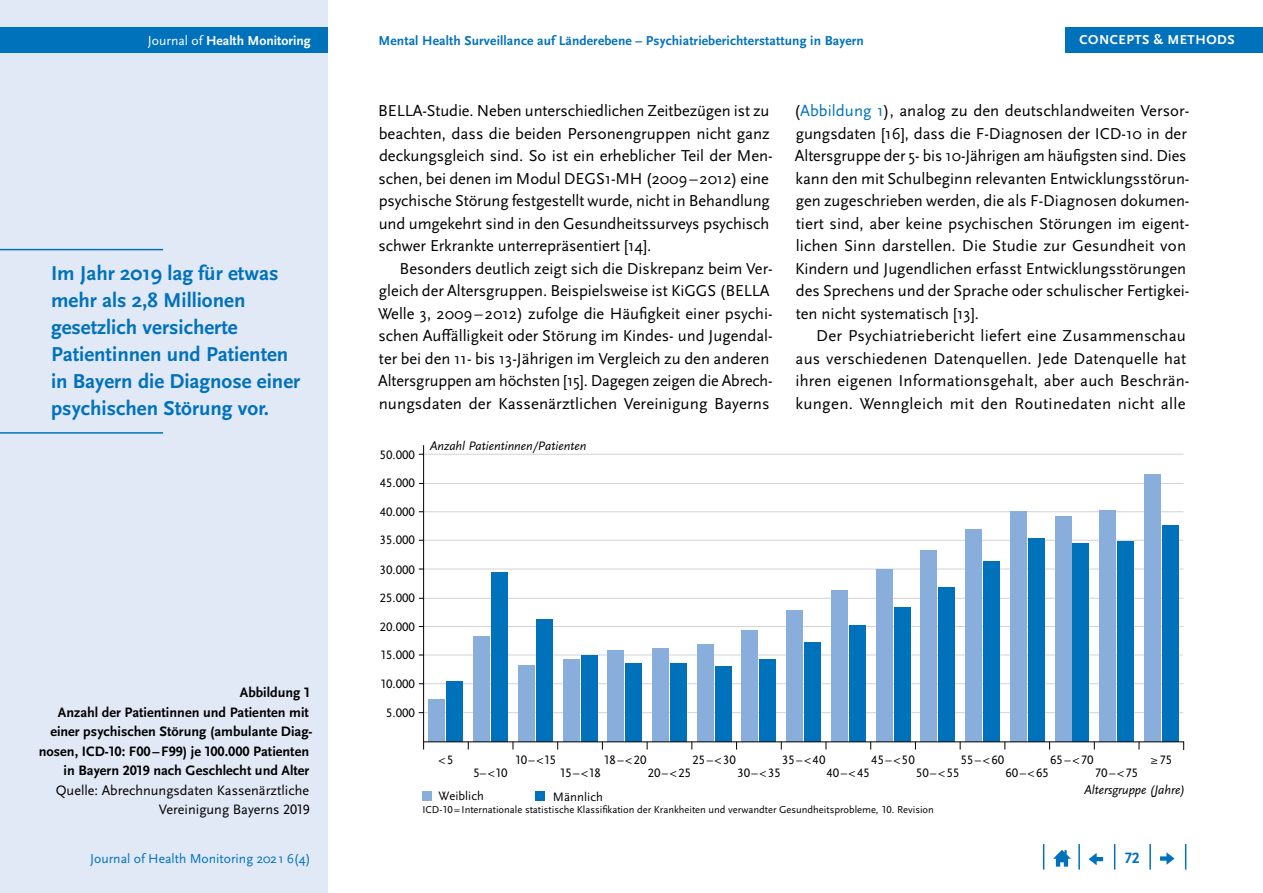
<style>
.page{position:relative;width:1263px;height:893px;background:#fff}
.page>*{position:absolute;margin:0;border:0;box-sizing:border-box;transform-origin:0 0}
.Zitat_Randspalte{font:700 21px/27px "Scala Sans Pro";color:#0072bc}
.Copy_Einzug{font:16.5px/22.5px "Scala Sans Pro";color:#000}
.t1{font:700 15.75px "Scala Sans Pro";color:#0072bc}
.Abb_Tab{font:700 14.25px/19.5px "Scala Sans Pro";color:#000;text-align:right}
.Abb_Tab_Quelle{font:14.25px/19.5px "Scala Sans Pro";color:#000;text-align:right}
.t2{font:13.65px "Scala Sans Pro";color:#0072bc}
.t3{font:700 13.65px "Scala Sans Pro";color:#fff}
.t4{font:700 13.5px "Scala Sans Pro";letter-spacing:.01em;color:#0072bc}
.t5{font:700 13.5px "Scala Sans Pro";letter-spacing:.04em;color:#fff}
.t6{font:italic 12.9px "Scala Sans Pro";color:#000}
.t7{font:12.75px "Scala Sans Pro";color:#000}
.t8{font:italic 12.75px "Scala Sans Pro";color:#000}
.t9{font:10.5px "Scala Sans Pro";color:#000}
.s1{font-weight:400}
.s2{color:#0072bc}
</style>
<div class="page">
<div style="left:0;top:0;width:327px;height:893px;background:#e1e8f6"></div>
<div style="left:0;top:28px;width:327px;height:25px;background:#0072bc"></div>
<svg style="left:1185px;top:844px;width:1px;height:26px"></svg>
<hr style="left:1149px;top:844px;width:2px;height:26px;background:#0072bc">
<svg style="left:1114px;top:844px;width:1px;height:26px"></svg>
<hr style="left:1078px;top:844px;width:2px;height:26px;background:#0072bc">
<svg style="left:1043px;top:844px;width:1px;height:26px"></svg>
<svg style="left:1053px;top:850px;width:18px;height:17px"></svg>
<svg style="left:1089px;top:853px;width:14px;height:12px"></svg>
<svg style="left:1160px;top:852px;width:14px;height:13px"></svg>
<div style="left:1065px;top:28px;width:198px;height:25px;background:#0072bc"></div>
<hr style="left:0;top:249px;width:163px;height:1px;background:#0072bc">
<hr style="left:0;top:432px;width:163px;height:2px;background:#0072bc">
<hr style="left:423px;top:655px;width:760px;height:1px;background:#d1d3d4">
<hr style="left:424px;top:626px;width:759px;height:1px;background:#d1d3d4">
<hr style="left:424px;top:598px;width:759px;height:1px;background:#d1d3d4">
<hr style="left:424px;top:569px;width:759px;height:1px;background:#d1d3d4">
<hr style="left:424px;top:683px;width:759px;height:1px;background:#d1d3d4">
<hr style="left:424px;top:712px;width:759px;height:1px;background:#d1d3d4">
<div style="left:422px;top:791px;width:10px;height:10px;background:#8aaedc"></div>
<div style="left:535px;top:791px;width:10px;height:10px;background:#0072bc"></div>
<hr style="left:423px;top:540px;width:760px;height:1px;background:#d1d3d4">
<hr style="left:424px;top:511px;width:759px;height:1px;background:#d1d3d4">
<hr style="left:424px;top:483px;width:759px;height:1px;background:#d1d3d4">
<hr style="left:424px;top:454px;width:759px;height:1px;background:#d1d3d4">
<hr style="left:423px;top:445px;width:1px;height:304px;background:#000">
<div style="left:447px;top:681px;width:16px;height:61px;background:#0072bc"></div>
<div style="left:491px;top:572px;width:17px;height:170px;background:#0072bc"></div>
<div style="left:536px;top:620px;width:16px;height:122px;background:#0072bc"></div>
<div style="left:581px;top:655px;width:16px;height:87px;background:#0072bc"></div>
<div style="left:626px;top:664px;width:16px;height:78px;background:#0072bc"></div>
<div style="left:670px;top:664px;width:16px;height:78px;background:#0072bc"></div>
<div style="left:715px;top:666px;width:16px;height:76px;background:#0072bc"></div>
<div style="left:760px;top:659px;width:16px;height:83px;background:#0072bc"></div>
<div style="left:804px;top:642px;width:17px;height:100px;background:#0072bc"></div>
<div style="left:849px;top:626px;width:16px;height:116px;background:#0072bc"></div>
<div style="left:894px;top:608px;width:16px;height:134px;background:#0072bc"></div>
<div style="left:939px;top:588px;width:16px;height:154px;background:#0072bc"></div>
<div style="left:983px;top:561px;width:16px;height:181px;background:#0072bc"></div>
<div style="left:1028px;top:538px;width:16px;height:204px;background:#0072bc"></div>
<div style="left:1073px;top:544px;width:16px;height:198px;background:#0072bc"></div>
<div style="left:1117px;top:542px;width:17px;height:200px;background:#0072bc"></div>
<div style="left:1162px;top:525px;width:16px;height:217px;background:#0072bc"></div>
<div style="left:429px;top:699px;width:16px;height:43px;background:#8aaedc"></div>
<div style="left:474px;top:637px;width:16px;height:105px;background:#8aaedc"></div>
<div style="left:518px;top:665px;width:16px;height:77px;background:#8aaedc"></div>
<div style="left:563px;top:659px;width:16px;height:83px;background:#8aaedc"></div>
<div style="left:608px;top:651px;width:16px;height:91px;background:#8aaedc"></div>
<div style="left:652px;top:649px;width:17px;height:93px;background:#8aaedc"></div>
<div style="left:697px;top:645px;width:16px;height:97px;background:#8aaedc"></div>
<div style="left:742px;top:630px;width:16px;height:112px;background:#8aaedc"></div>
<div style="left:787px;top:610px;width:16px;height:132px;background:#8aaedc"></div>
<div style="left:831px;top:591px;width:16px;height:151px;background:#8aaedc"></div>
<div style="left:876px;top:570px;width:16px;height:172px;background:#8aaedc"></div>
<div style="left:921px;top:551px;width:16px;height:191px;background:#8aaedc"></div>
<div style="left:965px;top:529px;width:17px;height:213px;background:#8aaedc"></div>
<div style="left:1010px;top:512px;width:16px;height:230px;background:#8aaedc"></div>
<div style="left:1055px;top:517px;width:16px;height:225px;background:#8aaedc"></div>
<div style="left:1100px;top:511px;width:16px;height:231px;background:#8aaedc"></div>
<div style="left:1144px;top:474px;width:16px;height:268px;background:#8aaedc"></div>
<hr style="left:424px;top:741px;width:760px;height:1px;background:#000">
<p class="t3" style="left:148px;top:33px;width:164px"><span class="s1">Journal of</span> Health Monitoring</p>
<p class="t4" style="left:378px;top:33px;width:487px">Mental Health Surveillance auf Länderebene – Psychiatrieberichterstattung in Bayern</p>
<p class="t5" style="left:1079px;top:32px;width:157px">CONCEPTS &amp; METHODS</p>
<p class="Zitat_Randspalte" style="left:51px;top:260px;width:251px">Im Jahr 2019 lag für etwas mehr als 2,8 Millionen gesetzlich versicherte<br>Patientinnen und Patienten in Bayern die Diagnose einer psychischen Störung vor.</p>
<p class="Abb_Tab" style="left:240px;top:683px;width:71px">Abbildung 1</p>
<p class="Abb_Tab" style="left:39px;top:702px;width:275px">Anzahl der Patientinnen und Patienten mit einer psychischen Störung (ambulante Diag&shy;nosen, ICD-10: F00 –F99) je 100.000 Patienten in Bayern 2019 nach Geschlecht und Alter</p>
<p class="Abb_Tab_Quelle" style="left:56px;top:780px;width:256px">Quelle: Abrechnungsdaten Kassenärztliche<br>Vereinigung Bayerns 2019</p>
<p class="Copy_Einzug" style="left:378px;top:99px;width:396px">BELLA-Studie. Neben unterschiedlichen Zeitbezügen ist zu beachten, dass die beiden Personengruppen nicht ganz deckungsgleich sind. So ist ein erheblicher Teil der Men&shy;schen, bei denen im Modul DEGS1-MH (2009–2012) eine psychische Störung festgestellt wurde, nicht in Behandlung und umgekehrt sind in den Gesundheitssurveys psychisch schwer Erkrankte unterrepräsentiert [14].</p>
<p class="Copy_Einzug" style="left:378px;top:257px;width:396px;text-indent:22px">Besonders deutlich zeigt sich die Diskrepanz beim Ver&shy;gleich der Altersgruppen. Beispielsweise ist KiGGS (BELLA Welle 3, 2009–2012) zufolge die Häufigkeit einer psychi&shy;schen Auffälligkeit oder Störung im Kindes- und Jugendal&shy;ter bei den 11- bis 13-Jährigen im Vergleich zu den anderen Altersgruppen am höchsten [15]. Dagegen zeigen die Abrech&shy;nungsdaten der Kassenärztlichen Vereinigung Bayerns</p>
<p class="t7" style="left:380px;top:447px;width:37px">50.000</p>
<p class="t7" style="left:380px;top:476px;width:37px">45.000</p>
<p class="t7" style="left:380px;top:504px;width:37px">40.000</p>
<p class="t7" style="left:380px;top:533px;width:37px">35.000</p>
<p class="t7" style="left:380px;top:562px;width:37px">30.000</p>
<p class="t7" style="left:380px;top:590px;width:37px">25.000</p>
<p class="t7" style="left:380px;top:619px;width:37px">20.000</p>
<p class="t7" style="left:380px;top:648px;width:37px">15.000</p>
<p class="t7" style="left:380px;top:676px;width:37px">10.000</p>
<p class="t7" style="left:386px;top:705px;width:30px">5.000</p>
<p class="t8" style="left:430px;top:438px;width:158px">Anzahl Patientinnen/Patienten</p>
<p class="Copy_Einzug" style="left:794px;top:99px;width:397px">(<span class="s2">Abbildung 1</span>), analog zu den deutschlandweiten Versor&shy;gungsdaten [16], dass die F-Diagnosen der ICD-10 in der Altersgruppe der 5- bis 10-Jährigen am häufigsten sind. Dies kann den mit Schulbeginn relevanten Entwicklungsstörun&shy;gen zugeschrieben werden, die als F-Diagnosen dokumen&shy;tiert sind, aber keine psychischen Störungen im eigent&shy;lichen Sinn darstellen. Die Studie zur Gesundheit von Kindern und Jugendlichen erfasst Entwicklungsstörungen des Sprechens und der Sprache oder schulischer Fertigkei&shy;ten nicht systematisch [13].</p>
<p class="Copy_Einzug" style="left:795px;top:324px;width:396px;text-indent:21px">Der Psychiatriebericht liefert eine Zusammenschau aus verschiedenen Datenquellen. Jede Datenquelle hat ihren eigenen Informationsgehalt, aber auch Beschrän&shy;kungen. Wenngleich mit den Routinedaten nicht alle</p>
<p class="t7" style="left:439px;top:752px;width:16px">&lt;5</p>
<p class="t7" style="left:514px;top:752px;width:43px">10–&lt;15</p>
<p class="t7" style="left:603px;top:752px;width:45px">18–&lt;20</p>
<p class="t7" style="left:692px;top:752px;width:45px">25–&lt;30</p>
<p class="t7" style="left:782px;top:752px;width:45px">35–&lt;40</p>
<p class="t7" style="left:871px;top:752px;width:45px">45–&lt;50</p>
<p class="t7" style="left:961px;top:752px;width:45px">55–&lt;60</p>
<p class="t7" style="left:1050px;top:752px;width:45px">65–&lt;70</p>
<p class="t7" style="left:1151px;top:752px;width:23px">≥75</p>
<p class="t7" style="left:473px;top:765px;width:36px">5–&lt;10</p>
<p class="t7" style="left:559px;top:765px;width:43px">15–&lt;18</p>
<p class="t7" style="left:648px;top:765px;width:45px">20–&lt;25</p>
<p class="t7" style="left:737px;top:765px;width:45px">30–&lt;35</p>
<p class="t7" style="left:826px;top:765px;width:45px">40–&lt;45</p>
<p class="t7" style="left:916px;top:765px;width:45px">50–&lt;55</p>
<p class="t7" style="left:1005px;top:765px;width:45px">60–&lt;65</p>
<p class="t7" style="left:1095px;top:765px;width:45px">70–&lt;75</p>
<p class="t7" style="left:438px;top:788px;width:47px">Weiblich</p>
<p class="t7" style="left:553px;top:789px;width:51px">Männlich</p>
<p class="t6" style="left:1084px;top:782px;width:102px">Altersgruppe (Jahre)</p>
<p class="t9" style="left:422px;top:804px;width:513px">ICD-10 = Internationale statistische Klassifikation der Krankheiten und verwandter Gesundheitsprobleme, 10. Revision</p>
<p class="t2" style="left:90px;top:850px;width:222px">Journal of Health Monitoring 2021 6(4)</p>
<p class="t1" style="left:1125px;top:849px;width:16px">72</p>
</div>
